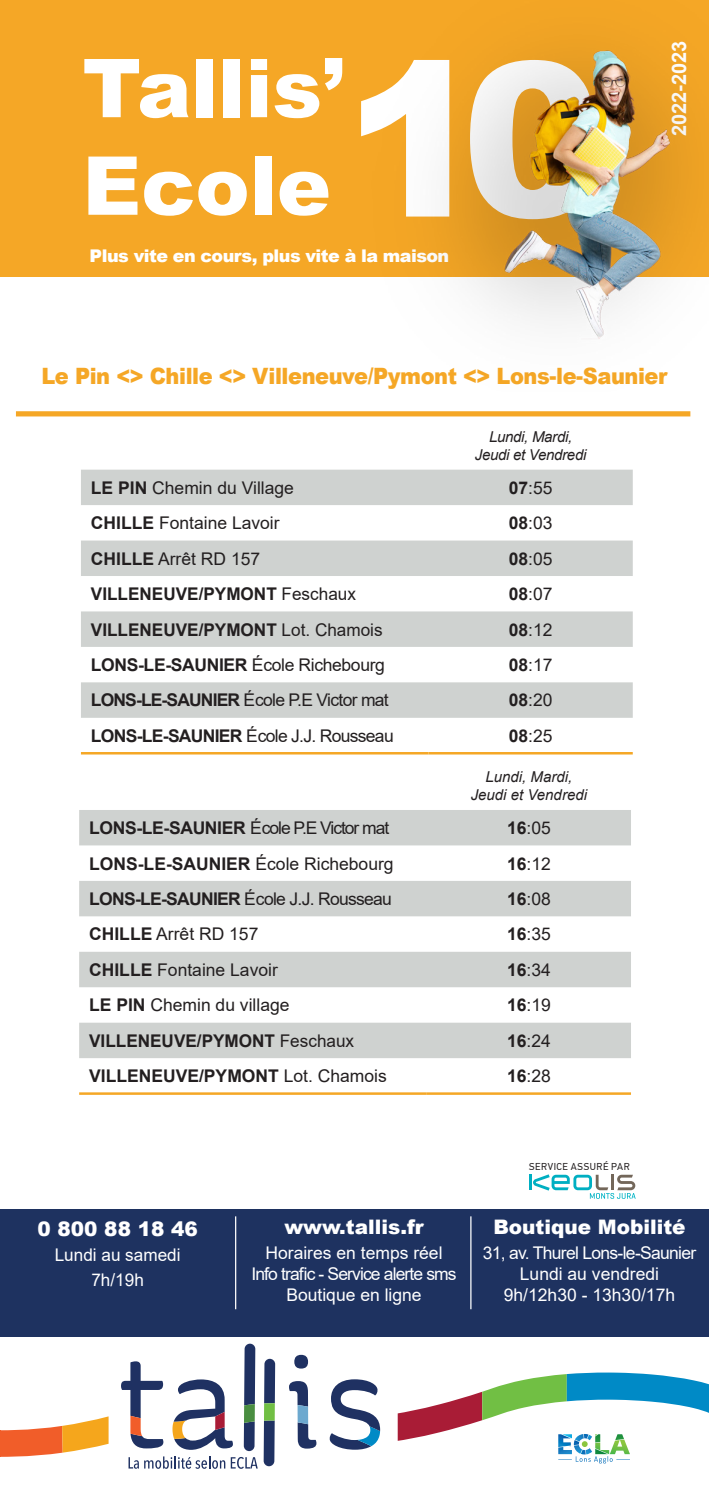
<style>
.page{position:relative;width:709px;height:1489px;background:#fff}
.page>*{position:absolute;margin:0;border:0;box-sizing:border-box;transform-origin:0 0}
.t1{font:900 215px "Arial";color:#fff}
.t2{font:900 81.25px "Arial";color:#fff}
.t3{font:900 22.5px "Arial";letter-spacing:-.02em;color:#f5a726;scale:.93 1}
.t4{font:900 20px "Arial";color:#fff}
.t5{font:700 20px "Arial";color:#fff}
.t6{font:17.5px "Arial";color:#231f20}
.t7{font:700 17.5px "Arial";color:#231f20}
.t8{font:17.5px "Arial";letter-spacing:-.04em;color:#231f20}
.t9{font:17.5px "Arial";color:#fff}
.t10{font:900 17.5px "Arial";letter-spacing:-.03em;color:#fff}
.t11{font:17.5px "Arial";letter-spacing:-.06em;color:#231f20}
.t12{font:700 17.5px "Arial";letter-spacing:-.02em;color:#231f20}
.t13{font:17.5px "Arial";letter-spacing:-.05em;color:#fff}
.t14{font:17.5px "Arial";letter-spacing:-.04em;color:#fff}
.t15{font:italic 15px "Arial";letter-spacing:-.02em;color:#231f20}
.t16{font:italic 15px "Arial";color:#231f20}
.t17{font:10px "PF Din Text Pro";letter-spacing:.06em;color:#231f20}
.s1{font-weight:700}
.s2{font-weight:400}
</style>
<div class="page">
<div style="left:81px;top:469px;width:551px;height:36px;background:#cfd2d0"></div>
<div style="left:81px;top:540px;width:551px;height:36px;background:#cfd2d0"></div>
<div style="left:81px;top:611px;width:551px;height:36px;background:#cfd2d0"></div>
<div style="left:81px;top:682px;width:551px;height:35px;background:#cfd2d0"></div>
<hr style="left:81px;top:752px;width:347px;height:2px;background:#f5a726">
<hr style="left:428px;top:752px;width:204px;height:2px;background:#f5a726">
<div style="left:16px;top:411px;width:674px;height:5px;background:#f5a726"></div>
<div style="left:79px;top:810px;width:552px;height:35px;background:#cfd2d0"></div>
<div style="left:79px;top:881px;width:552px;height:35px;background:#cfd2d0"></div>
<div style="left:79px;top:952px;width:552px;height:35px;background:#cfd2d0"></div>
<div style="left:79px;top:1022px;width:552px;height:36px;background:#cfd2d0"></div>
<hr style="left:79px;top:1092px;width:348px;height:2px;background:#f5a726">
<hr style="left:427px;top:1092px;width:204px;height:2px;background:#f5a726">
<div style="left:0;top:1208px;width:709px;height:128px;background:#1e3260"></div>
<hr style="left:235px;top:1216px;width:1px;height:93px;background:#fff">
<hr style="left:470px;top:1216px;width:1px;height:93px;background:#fff">
<div style="left:0;top:0;width:709px;height:276px;background:#f5a726"></div>
<img style="left:308px;top:50px;width:401px;height:289px">
<svg style="left:128px;top:1456px;width:97px;height:12px"></svg>
<svg style="left:231px;top:1457px;width:27px;height:11px"></svg>
<div style="left:294px;top:1354px;width:14px;height:14px;background:#1f3162;border-radius:50%"></div>
<svg style="left:121px;top:1361px;width:42px;height:87px"></svg>
<svg style="left:289px;top:1381px;width:27px;height:67px"></svg>
<svg style="left:330px;top:1379px;width:50px;height:70px"></svg>
<svg style="left:244px;top:1343px;width:11px;height:107px"></svg>
<svg style="left:264px;top:1358px;width:11px;height:107px"></svg>
<svg style="left:172px;top:1379px;width:61px;height:70px"></svg>
<svg style="left:0;top:1416px;width:109px;height:40px"></svg>
<svg style="left:398px;top:1372px;width:311px;height:91px"></svg>
<hr style="left:529px;top:1174px;width:3px;height:16px;background:#00afc2">
<svg style="left:533px;top:1174px;width:102px;height:24px"></svg>
<p class="t2" style="left:82px;top:29px;width:264px">Tallis’</p>
<p class="t2" style="left:82px;top:127px;width:250px">Ecole</p>
<p class="t10" style="left:90px;top:243px;width:361px">Plus vite en cours, plus vite à la maison</p>
<p class="t1" style="left:343px;top:-16px;width:263px">10</p>
<p class="t5" style="left:665px;top:136px;width:97px;rotate:-90deg">2022-2023</p>
<p class="t3" style="left:41px;top:359px;width:674px">Le Pin &lt;&gt; Chille &lt;&gt; Villeneuve/Pymont &lt;&gt; Lons-le-Saunier</p>
<p class="t15" style="left:489px;top:426px;width:85px">Lundi, Mardi,</p>
<p class="t15" style="left:475px;top:444px;width:113px">Jeudi et Vendredi</p>
<p class="t6" style="left:91px;top:475px;width:204px"><span class="s1">LE PIN</span> Chemin du Village</p>
<p class="t6" style="left:509px;top:475px;width:45px"><span class="s1">07</span>:55</p>
<p class="t6" style="left:91px;top:511px;width:190px"><span class="s1">CHILLE</span> Fontaine Lavoir</p>
<p class="t6" style="left:509px;top:511px;width:45px"><span class="s1">08</span>:03</p>
<p class="t6" style="left:91px;top:546px;width:171px"><span class="s1">CHILLE</span> Arrêt RD 157</p>
<p class="t6" style="left:509px;top:546px;width:45px"><span class="s1">08</span>:05</p>
<p class="t7" style="left:91px;top:581px;width:266px">VILLENEUVE/PYMONT <span class="s2">Feschaux</span></p>
<p class="t6" style="left:509px;top:582px;width:45px"><span class="s1">08</span>:07</p>
<p class="t7" style="left:91px;top:617px;width:293px">VILLENEUVE/PYMONT <span class="s2">Lot. Chamois</span></p>
<p class="t6" style="left:509px;top:617px;width:45px"><span class="s1">08</span>:12</p>
<p class="t12" style="left:91px;top:652px;width:295px">LONS-LE-SAUNIER <span class="s2">École Richebourg</span></p>
<p class="t6" style="left:509px;top:652px;width:45px"><span class="s1">08</span>:17</p>
<p class="t8" style="left:91px;top:688px;width:299px"><span class="s1">LONS-LE-SAUNIER</span> École P.E Victor mat</p>
<p class="t6" style="left:509px;top:688px;width:45px"><span class="s1">08</span>:20</p>
<p class="t8" style="left:91px;top:723px;width:304px"><span class="s1">LONS-LE-SAUNIER</span> École J.J. Rousseau</p>
<p class="t6" style="left:509px;top:723px;width:45px"><span class="s1">08</span>:25</p>
<p class="t16" style="left:485px;top:767px;width:88px">Lundi, Mardi,</p>
<p class="t16" style="left:471px;top:785px;width:118px">Jeudi et Vendredi</p>
<p class="t11" style="left:89px;top:815px;width:302px"><span class="s1">LONS-LE-SAUNIER</span> École P.E Victor mat</p>
<p class="t6" style="left:507px;top:815px;width:45px"><span class="s1">16</span>:05</p>
<p class="t7" style="left:89px;top:851px;width:306px">LONS-LE-SAUNIER <span class="s2">École Richebourg</span></p>
<p class="t6" style="left:507px;top:851px;width:45px"><span class="s1">16</span>:12</p>
<p class="t8" style="left:89px;top:886px;width:304px"><span class="s1">LONS-LE-SAUNIER</span> École J.J. Rousseau</p>
<p class="t6" style="left:507px;top:886px;width:45px"><span class="s1">16</span>:08</p>
<p class="t6" style="left:89px;top:922px;width:171px"><span class="s1">CHILLE</span> Arrêt RD 157</p>
<p class="t6" style="left:507px;top:922px;width:45px"><span class="s1">16</span>:35</p>
<p class="t6" style="left:89px;top:957px;width:190px"><span class="s1">CHILLE</span> Fontaine Lavoir</p>
<p class="t6" style="left:507px;top:957px;width:45px"><span class="s1">16</span>:34</p>
<p class="t6" style="left:89px;top:993px;width:202px"><span class="s1">LE PIN</span> Chemin du village</p>
<p class="t6" style="left:507px;top:993px;width:45px"><span class="s1">16</span>:19</p>
<p class="t7" style="left:89px;top:1028px;width:266px">VILLENEUVE/PYMONT <span class="s2">Feschaux</span></p>
<p class="t6" style="left:507px;top:1028px;width:45px"><span class="s1">16</span>:24</p>
<p class="t7" style="left:89px;top:1063px;width:299px">VILLENEUVE/PYMONT <span class="s2">Lot. Chamois</span></p>
<p class="t6" style="left:507px;top:1063px;width:45px"><span class="s1">16</span>:28</p>
<p class="t4" style="left:38px;top:1213px;width:162px">0 800 88 18 46</p>
<p class="t9" style="left:55px;top:1242px;width:127px">Lundi au samedi</p>
<p class="t9" style="left:91px;top:1267px;width:54px">7h/19h</p>
<p class="t4" style="left:284px;top:1212px;width:141px">www.tallis.fr</p>
<p class="t9" style="left:265px;top:1240px;width:178px">Horaires en temps réel</p>
<p class="t13" style="left:251px;top:1261px;width:207px">Info trafic - Service alerte sms</p>
<p class="t9" style="left:286px;top:1282px;width:137px">Boutique en ligne</p>
<p class="t17" style="left:529px;top:1160px;width:102px">SERVICE ASSURÉ PAR</p>
<p class="t4" style="left:493px;top:1212px;width:194px">Boutique Mobilité</p>
<p class="t14" style="left:482px;top:1240px;width:215px">31, av. Thurel Lons-le-Saunier</p>
<p class="t9" style="left:520px;top:1261px;width:141px">Lundi au vendredi</p>
<p class="t9" style="left:504px;top:1282px;width:173px">9h/12h30 - 13h30/17h</p>
</div>
